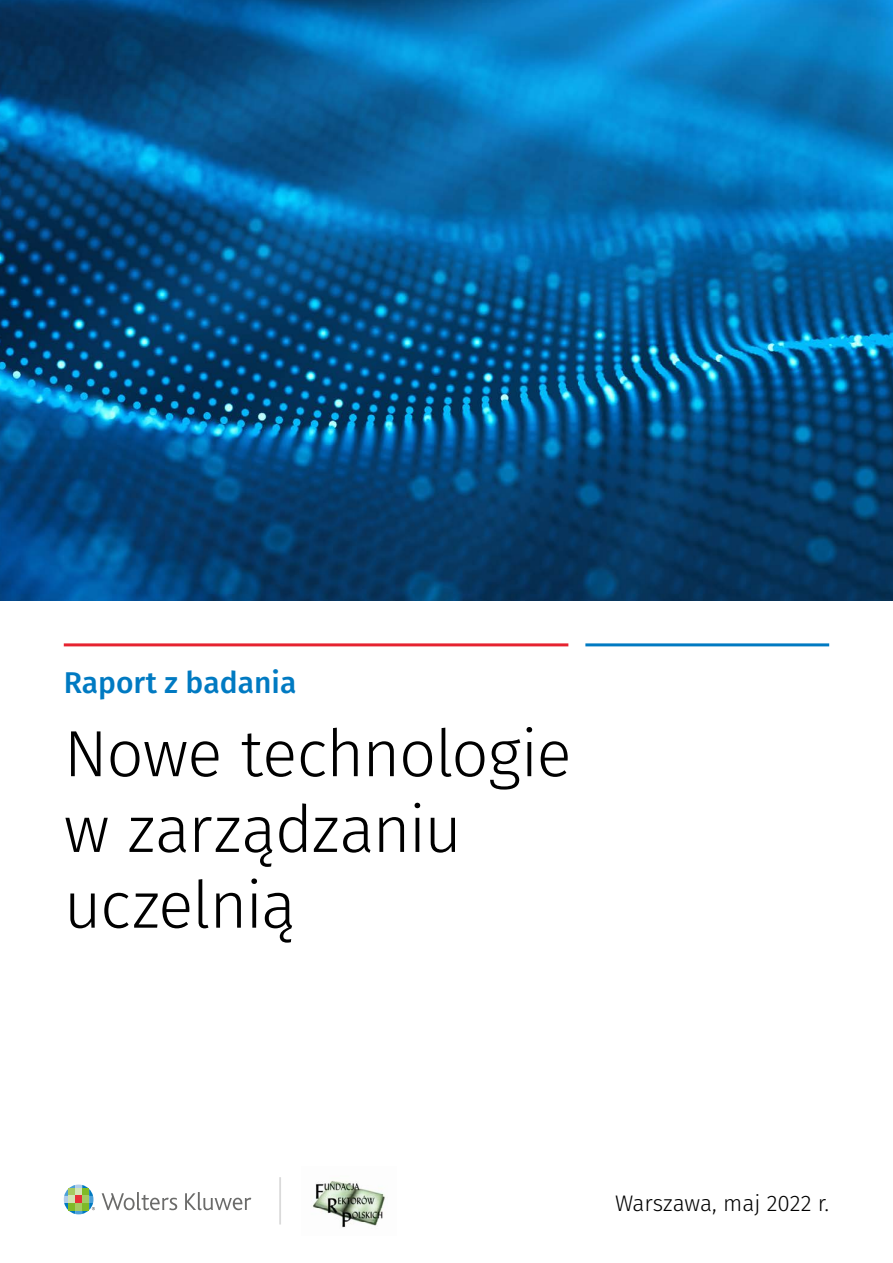
<style>
.page{position:relative;width:893px;height:1263px;background:#fff}
.page>*{position:absolute;margin:0;border:0;box-sizing:border-box;transform-origin:0 0}
.t1{font:300 65.4px/75.8px "Fira Sans";letter-spacing:-.02em;color:#000}
.t2{font:500 30px "Fira Sans";color:#007ac2}
.t3{font:300 22.5px "Fira Sans";color:#000}
</style>
<div class="page">
<hr style="left:64px;top:643px;width:504px;height:3px;background:#e62330">
<hr style="left:585px;top:643px;width:244px;height:3px;background:#007ac2">
<svg style="left:102px;top:1192px;width:75px;height:18px"></svg>
<svg style="left:185px;top:1192px;width:66px;height:18px"></svg>
<svg style="left:64px;top:1184px;width:31px;height:30px"></svg>
<img style="left:312px;top:1180px;width:73px;height:48px">
<hr style="left:279px;top:1177px;width:2px;height:47px;background:#dadada">
<img style="left:0;top:0;width:893px;height:600px">
<p class="t2" style="left:64px;top:658px;width:234px">Raport z badania</p>
<p class="t1" style="left:64px;top:715px;width:509px">Nowe technologie w zarządzaniu uczelnią</p>
<p class="t3" style="left:615px;top:1187px;width:216px">Warszawa, maj 2022 r.</p>
</div>
